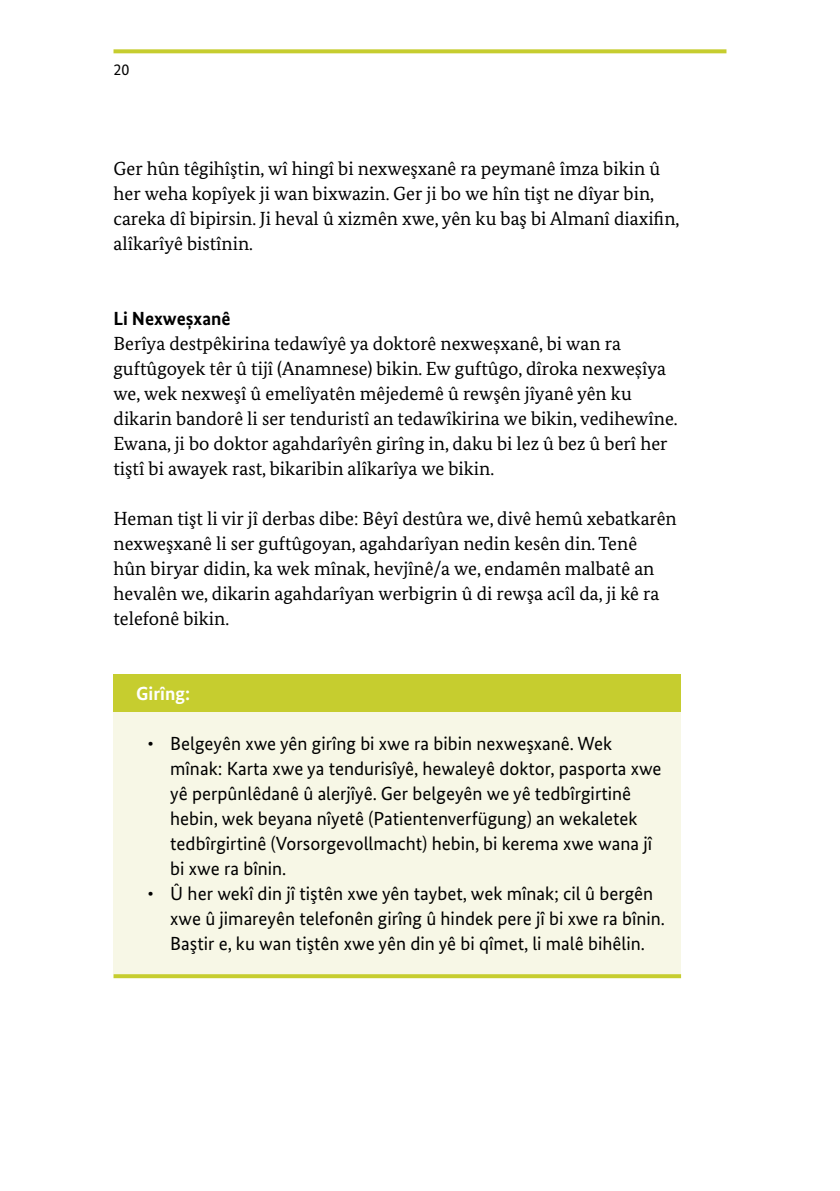
<style>
.page{position:relative;width:840px;height:1191px;background:#fff}
.page>*{position:absolute;margin:0;border:0;box-sizing:border-box;transform-origin:0 0}
.P_Fließtext_Serif{font:19px/25px "Bundes Serif";color:#000}
.P_Kasten{font:19px/25px "Bundes Sans";color:#000}
.P_Fließtext_Serif-2{font:700 19px "Bundes Sans";color:#000}
.t1{font:700 19px "Bundes Sans";color:#fff}
.t2{font:16px "Bundes Sans";color:#000}
</style>
<div class="page">
<svg style="left:113px;top:49px;width:613px;height:4px;background:#cad140"></svg>
<div style="left:113px;top:712px;width:567px;height:262px;background:#f7f7e6"></div>
<svg style="left:113px;top:974px;width:567px;height:4px;background:#c8cf39"></svg>
<div style="left:113px;top:674px;width:567px;height:37px;background:#c6cd2f"></div>
<p class="t2" style="left:113px;top:60px;width:17px">20</p>
<p class="P_Fließtext_Serif" style="left:113px;top:156px;width:567px">Ger hûn têgihîştin, wî hingî bi nexweşxanê ra peymanê îmza bikin û her weha kopîyek ji wan bixwazin. Ger ji bo we hîn tişt ne dîyar bin, careka dî bipirsin. Ji heval û xizmên xwe, yên ku baş bi Almanî diaxifin, alîkarîyê bistînin.</p>
<p class="P_Fließtext_Serif-2" style="left:113px;top:307px;width:118px">Li Nexweșxanê</p>
<p class="P_Fließtext_Serif" style="left:113px;top:331px;width:565px">Berîya destpêkirina tedawîyê ya doktorê nexweșxanê, bi wan ra guftûgoyek têr û tijî (Anamnese) bikin. Ew guftûgo, dîroka nexweșîya we, wek nexweşî û emelîyatên mêjedemê û rewşên jîyanê yên ku dikarin bandorê li ser tenduristî an tedawîkirina we bikin, vedihewîne.<br>Ewana, ji bo doktor agahdarîyên girîng in, daku bi lez û bez û berî her tiştî bi awayek rast, bikaribin alîkarîya we bikin.</p>
<p class="P_Fließtext_Serif" style="left:113px;top:506px;width:564px">Heman tişt li vir jî derbas dibe: Bêyî destûra we, divê hemû xebatkarên nexweşxanê li ser guftûgoyan, agahdarîyan nedin kesên din. Tenê<br>hûn biryar didin, ka wek mînak, hevjînê/a we, endamên malbatê an hevalên we, dikarin agahdarîyan werbigrin û di rewşa acîl da, ji kê ra telefonê bikin.</p>
<p class="t1" style="left:136px;top:682px;width:55px">Girîng:</p>
<p class="P_Kasten" style="left:170px;top:731px;width:492px;text-indent:-23px">• Belgeyên xwe yên girîng bi xwe ra bibin nexweşxanê. Wek mînak: Karta xwe ya tendurisîyê, hewaleyê doktor, pasporta xwe yê perpûnlêdanê û alerjîyê. Ger belgeyên we yê tedbîrgirtinê hebin, wek beyana nîyetê (Patientenverfügung) an wekaletek tedbîrgirtinê (Vorsorgevollmacht) hebin, bi kerema xwe wana jî bi xwe ra bînin.</p>
<p class="P_Kasten" style="left:170px;top:881px;width:496px;text-indent:-23px">• Û her wekî din jî tiştên xwe yên taybet, wek mînak; cil û bergên xwe û jimareyên telefonên girîng û hindek pere jî bi xwe ra bînin.<br>Baştir e, ku wan tiştên xwe yên din yê bi qîmet, li malê bihêlin.</p>
</div>
